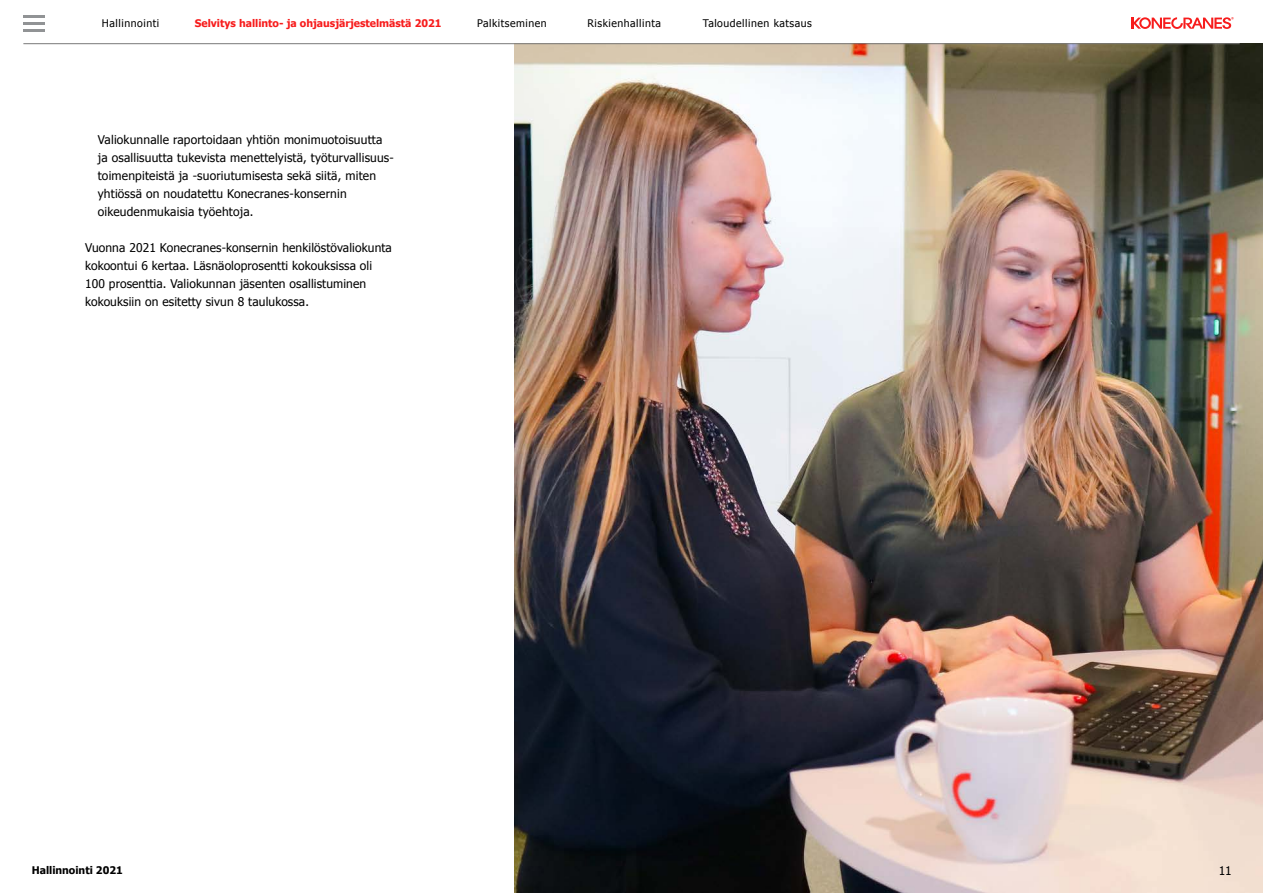
<style>
.page{position:relative;width:1263px;height:893px;background:#fff}
.page>*{position:absolute;margin:0;border:0;box-sizing:border-box;transform-origin:0 0}
.GOV_LEIPIS_EN{font:12px/18px "Tahoma";letter-spacing:.015em;color:#000}
.t1{font:10.5px "Tahoma";letter-spacing:.05em;color:#000}
.t2{font:700 10.5px "Tahoma";color:#f71c1c}
.t3{font:700 10.5px "Tahoma";color:#000}
</style>
<div class="page">
<img style="left:514px;top:44px;width:749px;height:849px">
<hr style="left:23px;top:43px;width:1217px;height:1px;background:#787878">
<hr style="left:23px;top:15px;width:22px;height:3px;background:#919395">
<hr style="left:23px;top:22px;width:22px;height:3px;background:#919395">
<hr style="left:23px;top:29px;width:22px;height:2px;background:#919395">
<svg style="left:1131px;top:17px;width:103px;height:12px"></svg>
<p class="t1" style="left:102px;top:17px;width:59px">Hallinnointi</p>
<p class="t2" style="left:195px;top:16px;width:248px">Selvitys hallinto- ja ohjausjärjestelmästä 2021</p>
<p class="t1" style="left:477px;top:17px;width:71px">Palkitseminen</p>
<p class="t1" style="left:587px;top:17px;width:75px">Riskienhallinta</p>
<p class="t1" style="left:703px;top:17px;width:111px">Taloudellinen katsaus</p>
<p class="GOV_LEIPIS_EN" style="left:98px;top:130px;width:296px">Valiokunnalle raportoidaan yhtiön monimuotoisuutta ja osallisuutta tukevista menettelyistä, työturvallisuus&shy;toimenpiteistä ja -suoriutumisesta sekä siitä, miten yhtiössä on noudatettu Konecranes-konsernin oikeudenmukaisia työehtoja.</p>
<p class="GOV_LEIPIS_EN" style="left:85px;top:238px;width:308px">Vuonna 2021 Konecranes-konsernin henkilöstövaliokunta kokoontui 6 kertaa. Läsnäoloprosentti kokouksissa oli 100 prosenttia. Valiokunnan jäsenten osallistuminen kokouksiin on esitetty sivun 8 taulukossa.</p>
<p class="t3" style="left:32px;top:863px;width:93px">Hallinnointi 2021</p>
<p class="GOV_LEIPIS_EN" style="left:1219px;top:861px;width:15px">11</p>
</div>
